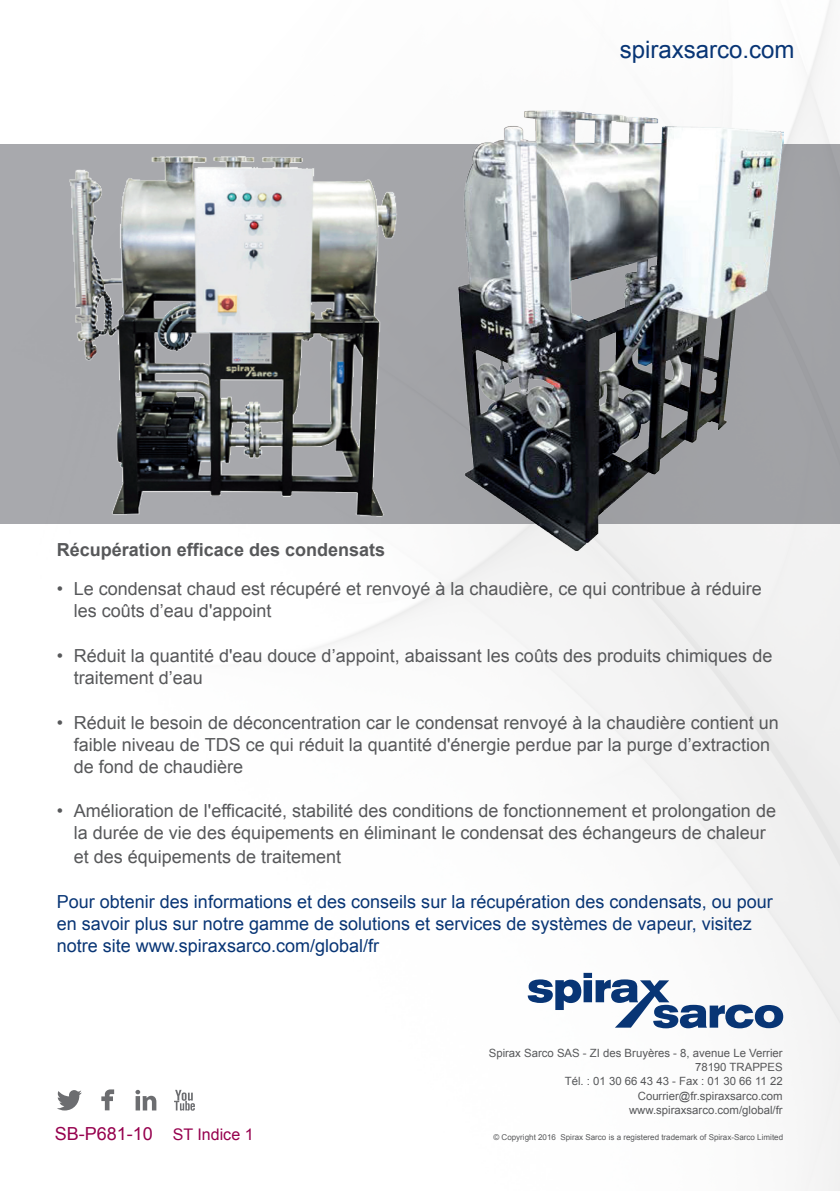
<style>
.page{position:relative;width:840px;height:1191px;background:#fff}
.page>*{position:absolute;margin:0;border:0;box-sizing:border-box;transform-origin:0 0}
.t1{font:24px "Arial";color:#083575}
.t2{font:18px/22px "Arial";color:#57585a}
.t3{font:18px/22px "Arial";color:#083575}
.t4{font:700 18px "Arial";color:#57585a}
.t5{font:18px "Arial";color:#96014e}
.t6{font:11.4px/14.2px "Arial";color:#57585a;text-align:right}
.t7{font:8px "Arial";color:#57585a}
.s1{font-size:16px}
</style>
<div class="page">
<img style="left:61px;top:0;width:778px;height:1191px">
<div style="left:0;top:144px;width:839px;height:380px;background:#a8a9ad"></div>
<svg style="left:57px;top:1090px;width:25px;height:20px"></svg>
<svg style="left:101px;top:1089px;width:13px;height:21px"></svg>
<svg style="left:135px;top:1089px;width:21px;height:21px"></svg>
<svg style="left:174px;top:1089px;width:21px;height:21px"></svg>
<svg style="left:527px;top:972px;width:255px;height:56px"></svg>
<img style="left:61px;top:137px;width:366px;height:380px">
<img style="left:458px;top:110px;width:324px;height:440px">
<h1 class="t1" style="left:619px;top:34px;width:176px">spiraxsarco.com</h1>
<p class="t4" style="left:57px;top:538px;width:330px">Récupération efficace des condensats</p>
<p class="t2" style="left:74px;top:578px;width:689px;text-indent:-17px">• Le condensat chaud est récupéré et renvoyé à la chaudière, ce qui contribue à réduire les coûts d’eau d'appoint</p>
<p class="t2" style="left:74px;top:644px;width:699px;text-indent:-17px">• Réduit la quantité d'eau douce d’appoint, abaissant les coûts des produits chimiques de traitement d’eau</p>
<p class="t2" style="left:74px;top:711px;width:706px;text-indent:-17px">• Réduit le besoin de déconcentration car le condensat renvoyé à la chaudière contient un faible niveau de TDS ce qui réduit la quantité d'énergie perdue par la purge d’extraction de fond de chaudière</p>
<p class="t2" style="left:57px;top:800px;width:720px;text-align:center">• Amélioration de l'efficacité, stabilité des conditions de fonctionnement et prolongation de la durée de vie des équipements en éliminant le condensat des échangeurs de chaleur</p>
<p class="t2" style="left:74px;top:846px;width:269px">et des équipements de traitement</p>
<p class="t3" style="left:57px;top:890px;width:717px">Pour obtenir des informations et des conseils sur la récupération des condensats, ou pour en savoir plus sur notre gamme de solutions et services de systèmes de vapeur, visitez notre site www.spiraxsarco.com/global/fr</p>
<p class="t5" style="left:55px;top:1122px;width:200px">SB-P681-10 <span class="s1">ST Indice 1</span></p>
<p class="t6" style="left:488px;top:1046px;width:295px">Spirax Sarco SAS - ZI des Bruyères - 8, avenue Le Verrier 78190 TRAPPES<br>Tél. : 01 30 66 43 43 - Fax : 01 30 66 11 22<br>Courrier@fr.spiraxsarco.com www.spiraxsarco.com/global/fr</p>
<p class="t7" style="left:493px;top:1131px;width:291px">© Copyright 2016 Spirax Sarco is a registered trademark of Spirax-Sarco Limited</p>
</div>
